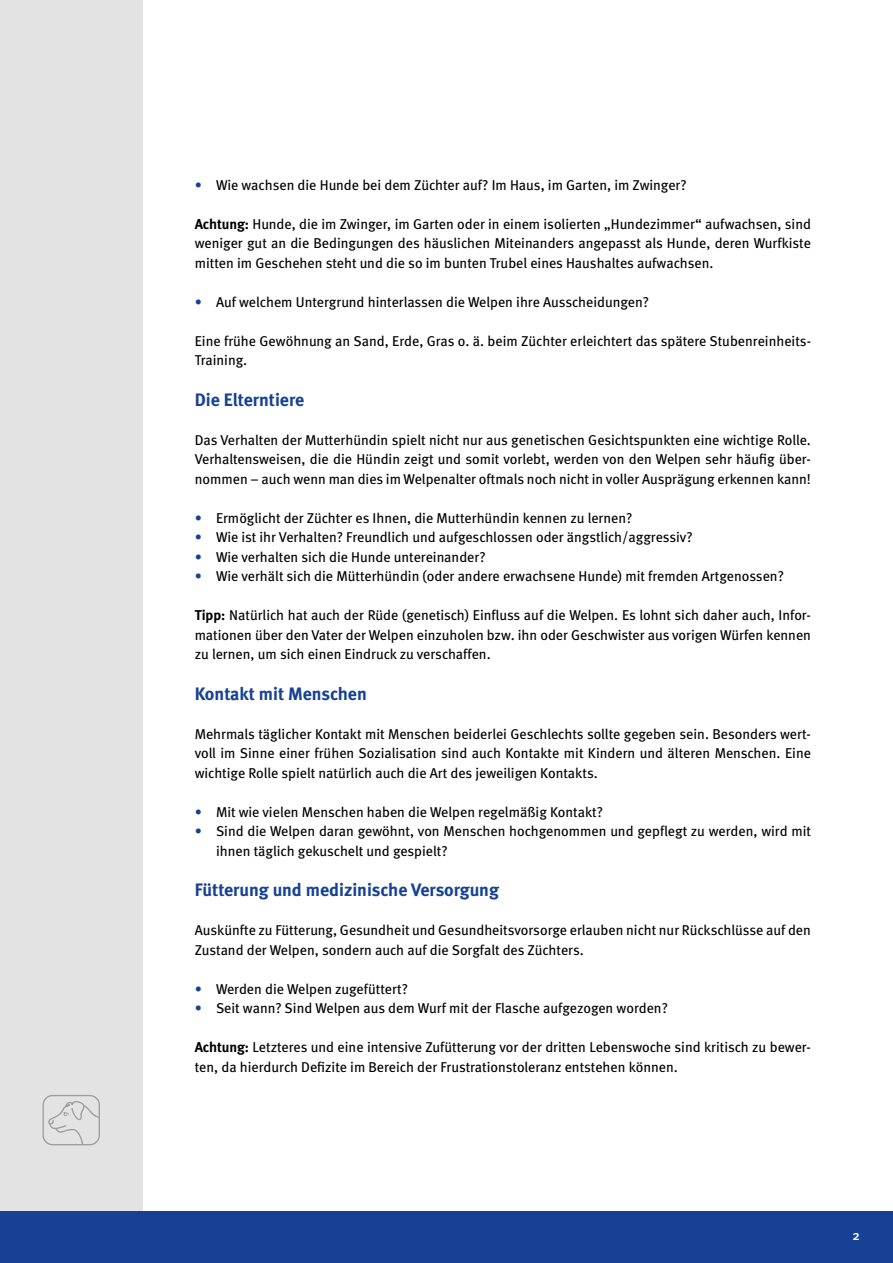
<style>
.page{position:relative;width:893px;height:1263px;background:#fff}
.page>*{position:absolute;margin:0;border:0;box-sizing:border-box;transform-origin:0 0}
.t1{font:700 18px "Meta";color:#164194}
.t2{font:14.25px/19.5px "Meta";color:#000;text-align:justify}
.t3{font:500 13.5px "Meta";color:#fff}
.s1{color:#164194}
.s2{font-family:"Meta Bold LF"}
</style>
<div class="page">
<div style="left:0;top:0;width:142px;height:1263px;background:#e3e3e3"></div>
<div style="left:0;top:1212px;width:893px;height:51px;background:#164194"></div>
<div style="left:42px;top:1095px;width:58px;height:50px;border:1px solid #9d9d9c;border-radius:9px"></div>
<svg style="left:46px;top:1100px;width:54px;height:46px"></svg>
<p class="t2" style="left:195px;top:175px;width:493px"><span class="s1">•</span> Wie wachsen die Hunde bei dem Züchter auf? Im Haus, im Garten, im Zwinger?</p>
<p class="t2" style="left:195px;top:214px;width:618px"><span class="s2">Achtung:</span> Hunde, die im Zwinger, im Garten oder in einem isolierten „Hundezimmer“ aufwachsen, sind weniger gut an die Bedingungen des häuslichen Miteinanders angepasst als Hunde, deren Wurfkiste mitten im Geschehen steht und die so im bunten Trubel eines Haushaltes aufwachsen.</p>
<p class="t2" style="left:195px;top:292px;width:456px"><span class="s1">•</span> Auf welchem Untergrund hinterlassen die Welpen ihre Ausscheidungen?</p>
<p class="t2" style="left:195px;top:331px;width:618px">Eine frühe Gewöhnung an Sand, Erde, Gras o. ä. beim Züchter erleichtert das spätere Stubenreinheits-<br>Training.</p>
<p class="t1" style="left:195px;top:389px;width:111px">Die Elterntiere</p>
<p class="t2" style="left:195px;top:430px;width:618px">Das Verhalten der Mutterhündin spielt nicht nur aus genetischen Gesichtspunkten eine wichtige Rolle.<br>Verhaltensweisen, die die Hündin zeigt und somit vorlebt, werden von den Welpen sehr häufig über&shy;nommen – auch wenn man dies im Welpenalter oftmals noch nicht in voller Ausprägung erkennen kann!</p>
<p class="t2" style="left:195px;top:508px;width:439px"><span class="s1">•</span> Ermöglicht der Züchter es Ihnen, die Mutterhündin kennen zu lernen?</p>
<p class="t2" style="left:195px;top:527px;width:499px"><span class="s1">•</span> Wie ist ihr Verhalten? Freundlich und aufgeschlossen oder ängstlich/aggressiv?</p>
<p class="t2" style="left:195px;top:547px;width:292px"><span class="s1">•</span> Wie verhalten sich die Hunde untereinander?</p>
<p class="t2" style="left:195px;top:566px;width:591px"><span class="s1">•</span> Wie verhält sich die Mütterhündin (oder andere erwachsene Hunde) mit fremden Artgenossen?</p>
<p class="t2" style="left:195px;top:605px;width:618px"><span class="s2">Tipp:</span> Natürlich hat auch der Rüde (genetisch) Einfluss auf die Welpen. Es lohnt sich daher auch, Infor&shy;mationen über den Vater der Welpen einzuholen bzw. ihn oder Geschwister aus vorigen Würfen kennen zu lernen, um sich einen Eindruck zu verschaffen.</p>
<p class="t1" style="left:195px;top:683px;width:174px">Kontakt mit Menschen</p>
<p class="t2" style="left:195px;top:724px;width:618px">Mehrmals täglicher Kontakt mit Menschen beiderlei Geschlechts sollte gegeben sein. Besonders wert&shy;voll im Sinne einer frühen Sozialisation sind auch Kontakte mit Kindern und älteren Menschen. Eine wichtige Rolle spielt natürlich auch die Art des jeweiligen Kontakts.</p>
<p class="t2" style="left:195px;top:802px;width:410px"><span class="s1">•</span> Mit wie vielen Menschen haben die Welpen regelmäßig Kontakt?</p>
<p class="t2" style="left:216px;top:821px;width:597px;text-indent:-21px"><span class="s1">•</span> Sind die Welpen daran gewöhnt, von Menschen hochgenommen und gepflegt zu werden, wird mit ihnen täglich gekuschelt und gespielt?</p>
<p class="t1" style="left:195px;top:879px;width:306px">Fütterung und medizinische Versorgung</p>
<p class="t2" style="left:195px;top:920px;width:618px">Auskünfte zu Fütterung, Gesundheit und Gesundheitsvorsorge erlauben nicht nur Rückschlüsse auf den<br>Zustand der Welpen, sondern auch auf die Sorgfalt des Züchters.</p>
<p class="t2" style="left:195px;top:979px;width:215px"><span class="s1">•</span> Werden die Welpen zugefüttert?</p>
<p class="t2" style="left:195px;top:998px;width:475px"><span class="s1">•</span> Seit wann? Sind Welpen aus dem Wurf mit der Flasche aufgezogen worden?</p>
<p class="t2" style="left:195px;top:1037px;width:618px"><span class="s2">Achtung:</span> Letzteres und eine intensive Zufütterung vor der dritten Lebenswoche sind kritisch zu bewer&shy;ten, da hierdurch Defizite im Bereich der Frustrationstoleranz entstehen können.</p>
<p class="t3" style="left:853px;top:1228px;width:9px">2</p>
</div>
